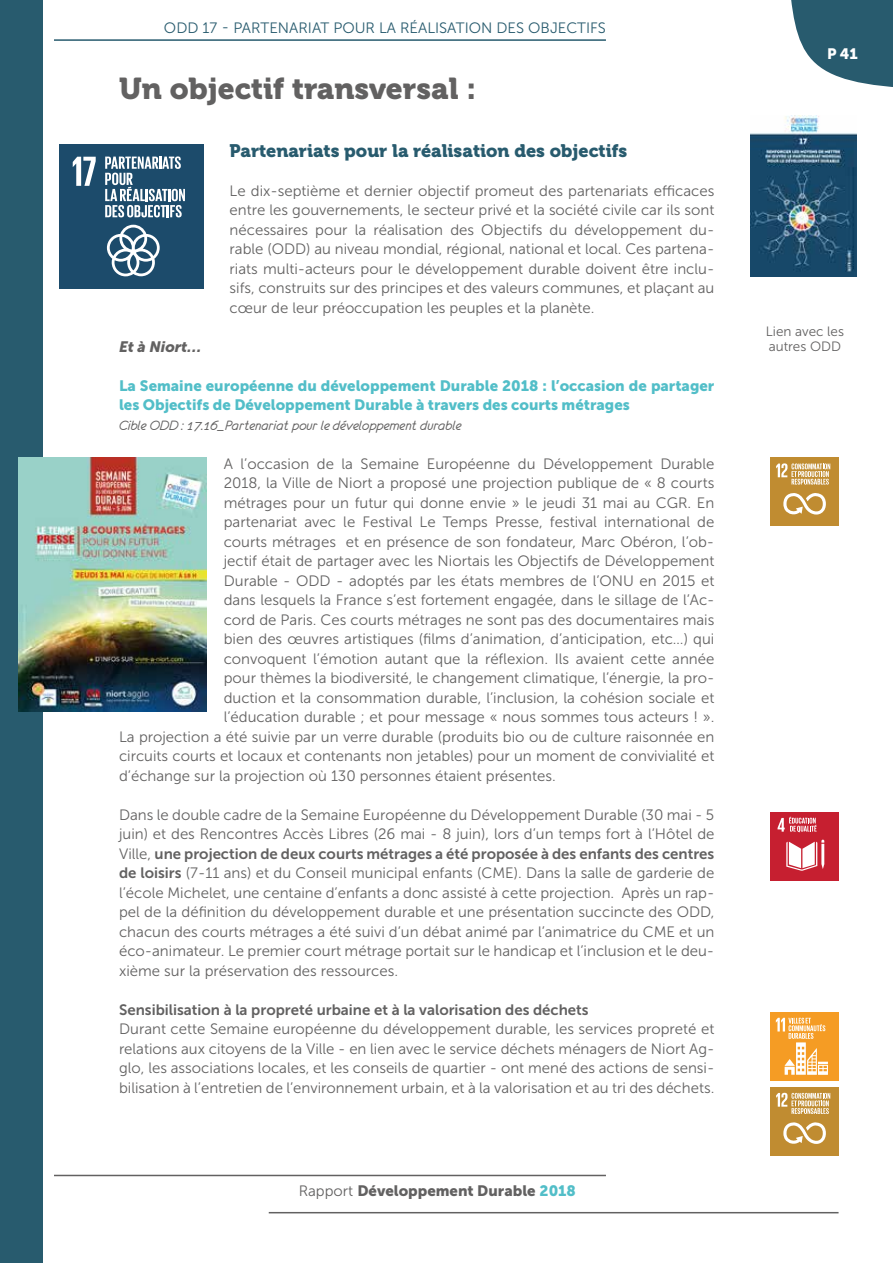
<style>
.page{position:relative;width:893px;height:1263px;background:#fff}
.page>*{position:absolute;margin:0;border:0;box-sizing:border-box;transform-origin:0 0}
.t1{font:30px "Museo 900";color:#626161}
.t2{font:18px "Museo 900";color:#285b6e}
.t3{font:15px/19.5px "Museo Sans 300";color:#626161;text-align:justify}
.t4{font:15px "Museo Sans 700";color:#626161}
.t5{font:15px/19.5px "Museo Sans 900";color:#52bec8}
.t6{font:15px "Eurofurenceitalic";color:#626161}
.t7{font:15px "Museo Sans 300";color:#285b6e}
.t8{font:15px "Museo Sans 900";color:#626161}
.t9{font:italic 15px "Museo Sans 900";color:#626161}
.t10{font:15px "Museo Sans 900";color:#fff}
.t11{font:13.5px/15px "Museo Sans 300";color:#626161}
.s1{font-family:"Museo Sans 300"}
.s2{font-family:"Museo Sans 700"}
.s3{color:#52bec8}
</style>
<div class="page">
<hr style="left:54px;top:1175px;width:552px;height:1px;background:#626161">
<hr style="left:269px;top:1212px;width:569px;height:1px;background:#626161">
<svg style="left:791px;top:0;width:102px;height:87px"></svg>
<div style="left:0;top:0;width:43px;height:1263px;background:#285b6e"></div>
<hr style="left:54px;top:39px;width:552px;height:2px;background:#285b6e">
<div style="left:60px;top:145px;width:144px;height:144px;background:#1c4b6b"></div>
<svg style="left:73px;top:157px;width:23px;height:29px"></svg>
<svg style="left:107px;top:225px;width:53px;height:51px"></svg>
<svg style="left:105px;top:156px;width:80px;height:61px"></svg>
<div style="left:771px;top:458px;width:68px;height:68px;background:#c08c31"></div>
<svg style="left:783px;top:493px;width:43px;height:22px"></svg>
<svg style="left:776px;top:463px;width:54px;height:22px"></svg>
<div style="left:771px;top:812px;width:68px;height:68px;background:#c61f30"></div>
<svg style="left:786px;top:840px;width:38px;height:31px"></svg>
<svg style="left:777px;top:817px;width:40px;height:15px"></svg>
<img style="left:19px;top:458px;width:188px;height:253px">
<div style="left:771px;top:1012px;width:68px;height:68px;background:#f59c24"></div>
<svg style="left:776px;top:1018px;width:52px;height:57px"></svg>
<div style="left:771px;top:1087px;width:68px;height:68px;background:#c08c31"></div>
<svg style="left:783px;top:1122px;width:43px;height:22px"></svg>
<svg style="left:776px;top:1093px;width:54px;height:21px"></svg>
<img style="left:750px;top:116px;width:107px;height:160px">
<p class="t7" style="left:164px;top:19px;width:443px">ODD 17 - PARTENARIAT POUR LA RÉALISATION DES OBJECTIFS</p>
<h1 class="t1" style="left:119px;top:71px;width:358px">Un objectif transversal :</h1>
<p class="t2" style="left:230px;top:140px;width:399px">Partenariats pour la réalisation des objectifs</p>
<p class="t3" style="left:230px;top:181px;width:486px">Le dix-septième et dernier objectif promeut des partenariats efficaces entre les gouvernements, le secteur privé et la société civile car ils sont nécessaires pour la réalisation des Objectifs du développement du&shy;rable (ODD) au niveau mondial, régional, national et local. Ces partena&shy;riats multi-acteurs pour le développement durable doivent être inclu&shy;sifs, construits sur des principes et des valeurs communes, et plaçant au cœur de leur préoccupation les peuples et la planète.</p>
<p class="t9" style="left:119px;top:338px;width:84px">Et à Niort…</p>
<p class="t5" style="left:119px;top:376px;width:597px">La Semaine européenne du développement Durable 2018 : l’occasion de partager les Objectifs de Développement Durable à travers des courts métrages</p>
<p class="t6" style="left:119px;top:417px;width:344px">Cible ODD : 17.16_Partenariat pour le développement durable</p>
<p class="t3" style="left:224px;top:454px;width:492px">A l’occasion de la Semaine Européenne du Développement Durable</p>
<p class="t3" style="left:224px;top:473px;width:492px">2018, la Ville de Niort a proposé une projection publique de « 8 courts</p>
<p class="t3" style="left:224px;top:493px;width:492px">métrages pour un futur qui donne envie » le jeudi 31 mai au CGR. En</p>
<p class="t3" style="left:224px;top:512px;width:492px">partenariat avec le Festival Le Temps Presse, festival international de</p>
<p class="t3" style="left:224px;top:532px;width:492px">courts métrages et en présence de son fondateur, Marc Obéron, l’ob-</p>
<p class="t3" style="left:224px;top:551px;width:492px">jectif était de partager avec les Niortais les Objectifs de Développement</p>
<p class="t3" style="left:224px;top:571px;width:492px">Durable - ODD - adoptés par les états membres de l’ONU en 2015 et</p>
<p class="t3" style="left:224px;top:590px;width:492px">dans lesquels la France s’est fortement engagée, dans le sillage de l’Ac-</p>
<p class="t3" style="left:224px;top:610px;width:492px">cord de Paris. Ces courts métrages ne sont pas des documentaires mais</p>
<p class="t3" style="left:224px;top:629px;width:492px">bien des œuvres artistiques (films d’animation, d’anticipation, etc…) qui</p>
<p class="t3" style="left:224px;top:649px;width:492px">convoquent l’émotion autant que la réflexion. Ils avaient cette année</p>
<p class="t3" style="left:224px;top:668px;width:492px">pour thèmes la biodiversité, le changement climatique, l’énergie, la pro-</p>
<p class="t3" style="left:224px;top:688px;width:492px">duction et la consommation durable, l’inclusion, la cohésion sociale et</p>
<p class="t3" style="left:224px;top:707px;width:492px">l’éducation durable ; et pour message « nous sommes tous acteurs ! ».</p>
<p class="t3" style="left:119px;top:727px;width:597px">La projection a été suivie par un verre durable (produits bio ou de culture raisonnée en</p>
<p class="t3" style="left:119px;top:746px;width:597px">circuits courts et locaux et contenants non jetables) pour un moment de convivialité et</p>
<p class="t3" style="left:119px;top:766px;width:438px">d’échange sur la projection où 130 personnes étaient présentes.</p>
<p class="t3" style="left:119px;top:805px;width:597px">Dans le double cadre de la Semaine Européenne du Développement Durable (30 mai - 5 juin) et des Rencontres Accès Libres (26 mai - 8 juin), lors d’un temps fort à l’Hôtel de</p>
<p class="t4" style="left:119px;top:845px;width:597px"><span class="s1">Ville,</span> une projection de deux courts métrages a été proposée à des enfants des centres</p>
<p class="t3" style="left:119px;top:863px;width:597px"><span class="s2">de loisirs</span> (7-11 ans) et du Conseil municipal enfants (CME). Dans la salle de garderie de l’école Michelet, une centaine d’enfants a donc assisté à cette projection. Après un rap&shy;pel de la définition du développement durable et une présentation succincte des ODD, chacun des courts métrages a été suivi d’un débat animé par l’animatrice du CME et un éco-animateur. Le premier court métrage portait sur le handicap et l’inclusion et le deu&shy;xième sur la préservation des ressources.</p>
<p class="t4" style="left:119px;top:1001px;width:471px">Sensibilisation à la propreté urbaine et à la valorisation des déchets</p>
<p class="t3" style="left:119px;top:1019px;width:597px">Durant cette Semaine européenne du développement durable, les services propreté et relations aux citoyens de la Ville - en lien avec le service déchets ménagers de Niort Ag&shy;glo, les associations locales, et les conseils de quartier - ont mené des actions de sensi&shy;bilisation à l’entretien de l’environnement urbain, et à la valorisation et au tri des déchets.</p>
<p class="t8" style="left:299px;top:1182px;width:279px"><span class="s1">Rapport</span> Développement Durable <span class="s3">2018</span></p>
<p class="t10" style="left:827px;top:46px;width:32px">P 41</p>
<p class="t11" style="left:766px;top:324px;width:80px">Lien avec les autres ODD</p>
</div>
